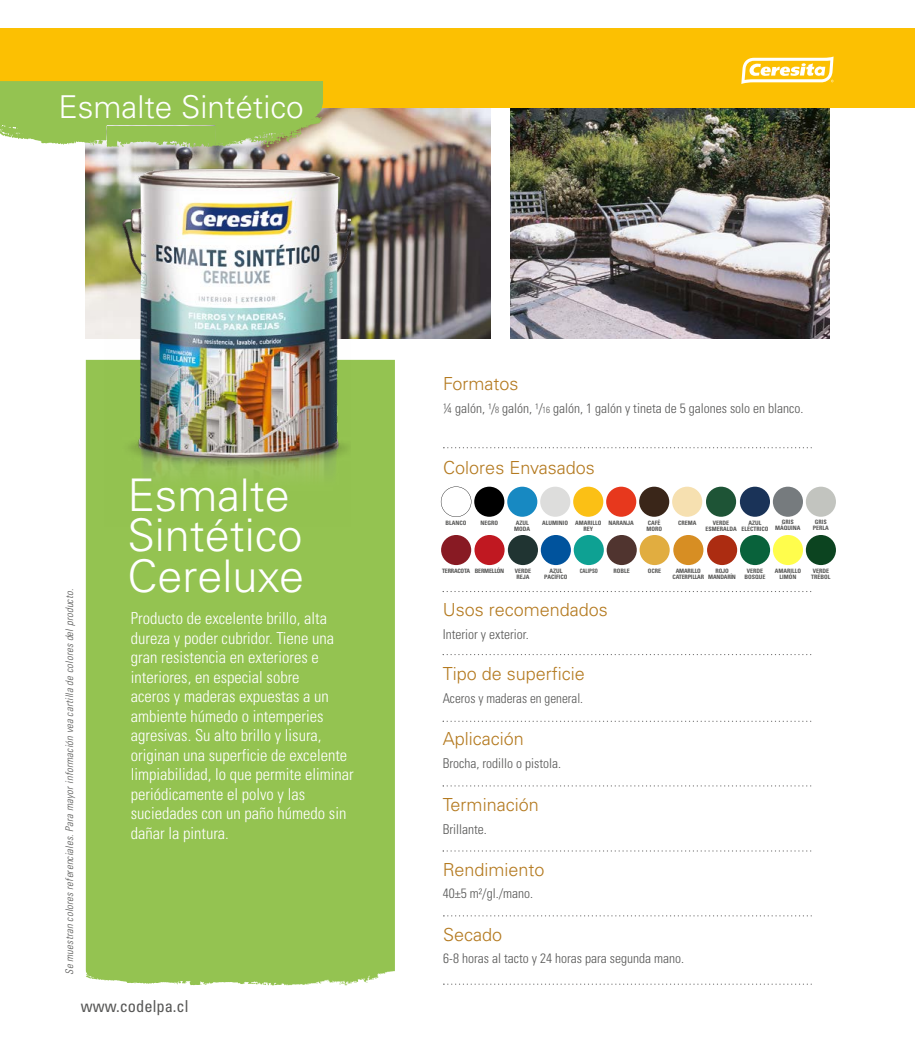
<style>
.page{position:relative;width:915px;height:1063px;background:#fff}
.page>*{position:absolute;margin:0;border:0;box-sizing:border-box;transform-origin:0 0}
.t1{font:300 45px/40.5px "Univers LT Std";color:#fff}
.t2{font:300 31.5px "Univers LT Std";color:#fff}
.t3{font:300 18px "Univers LT Std";color:#b47a20}
.t4{font:300 condensed 16.5px/19.5px "Univers LT Std";color:#fff}
.t5{font:condensed 16.5px "Univers LT Std";color:#575756}
.t6{font:300 condensed 13.5px "Univers LT Std";color:#575756}
.t7{font:italic 300 condensed 10.5px "Univers LT Std";color:#575756}
.t8{font:700 condensed 6px/6px "Univers LT Std";color:#575756;text-align:center}
.t9{font:700 condensed 6px/6px "Univers LT Std";letter-spacing:-.03em;color:#575756;text-align:center}
.t10{font:700 condensed 6px "Univers LT Std";color:#575756;scale:.84 1}
.s1{font-size:9px}
</style>
<div class="page">
<img style="left:510px;top:108px;width:318px;height:230px">
<img style="left:85px;top:108px;width:406px;height:230px">
<div style="left:0;top:28px;width:914px;height:80px;background:#fcc002"></div>
<div style="left:86px;top:360px;width:309px;height:626px;background:#94c351"></div>
<svg style="left:443px;top:447px;width:368px;height:1px"></svg>
<svg style="left:442px;top:591px;width:369px;height:1px"></svg>
<svg style="left:442px;top:654px;width:369px;height:1px"></svg>
<svg style="left:442px;top:721px;width:369px;height:1px"></svg>
<svg style="left:442px;top:785px;width:369px;height:1px"></svg>
<svg style="left:442px;top:850px;width:369px;height:2px"></svg>
<svg style="left:443px;top:915px;width:368px;height:1px"></svg>
<svg style="left:443px;top:984px;width:368px;height:1px"></svg>
<svg style="left:0;top:81px;width:323px;height:67px;background:#9cc55f"></svg>
<svg style="left:741px;top:57px;width:92px;height:27px"></svg>
<img style="left:104px;top:157px;width:246px;height:369px">
<svg style="left:441px;top:486px;width:30px;height:31px"></svg>
<div style="left:474px;top:487px;width:30px;height:30px;background:#000;border-radius:50%"></div>
<div style="left:507px;top:487px;width:30px;height:30px;background:#1789c2;border-radius:50%"></div>
<div style="left:540px;top:487px;width:30px;height:30px;background:#dddddc;border-radius:50%"></div>
<div style="left:573px;top:487px;width:30px;height:30px;background:#fbc015;border-radius:50%"></div>
<div style="left:606px;top:487px;width:30px;height:30px;background:#e7381d;border-radius:50%"></div>
<div style="left:639px;top:487px;width:30px;height:30px;background:#3a2619;border-radius:50%"></div>
<div style="left:672px;top:487px;width:30px;height:30px;background:#f6e0b0;border-radius:50%"></div>
<div style="left:705px;top:487px;width:30px;height:30px;background:#1e5436;border-radius:50%"></div>
<div style="left:739px;top:487px;width:30px;height:30px;background:#1a3358;border-radius:50%"></div>
<div style="left:772px;top:487px;width:30px;height:30px;background:#767b7e;border-radius:50%"></div>
<div style="left:474px;top:535px;width:30px;height:30px;background:#c01821;border-radius:50%"></div>
<div style="left:805px;top:487px;width:30px;height:30px;background:#c2c4bf;border-radius:50%"></div>
<div style="left:507px;top:535px;width:30px;height:30px;background:#203432;border-radius:50%"></div>
<div style="left:573px;top:535px;width:30px;height:30px;background:#0ea193;border-radius:50%"></div>
<div style="left:639px;top:535px;width:30px;height:30px;background:#e1ad40;border-radius:50%"></div>
<div style="left:706px;top:535px;width:31px;height:30px;background:#ac2c11;border-radius:50%"></div>
<div style="left:772px;top:535px;width:30px;height:30px;background:#fffd4c;border-radius:50%"></div>
<div style="left:739px;top:535px;width:30px;height:30px;background:#09623b;border-radius:50%"></div>
<div style="left:805px;top:535px;width:30px;height:30px;background:#0c4420;border-radius:50%"></div>
<div style="left:441px;top:535px;width:30px;height:30px;background:#881a23;border-radius:50%"></div>
<div style="left:540px;top:535px;width:30px;height:30px;background:#00539d;border-radius:50%"></div>
<div style="left:606px;top:535px;width:30px;height:30px;background:#50342f;border-radius:50%"></div>
<div style="left:673px;top:535px;width:30px;height:30px;background:#d78e23;border-radius:50%"></div>
<h2 class="t2" style="left:58px;top:88px;width:247px">Esmalte Sintético</h2>
<p class="t7" style="left:63px;top:975px;width:388px;rotate:-90deg">Se muestran colores referenciales. Para mayor información vea cartilla de colores del producto.</p>
<h1 class="t1" style="left:127px;top:475px;width:178px">Esmalte<br>Sintético<br>Cereluxe</h1>
<p class="t4" style="left:131px;top:609px;width:224px">Producto de excelente brillo, alta dureza y poder cubridor. Tiene una gran resistencia en exteriores e interiores, en especial sobre<br>aceros y maderas expuestas a un ambiente húmedo o intemperies agresivas. Su alto brillo y lisura, originan una superficie de excelente limpiabilidad, lo que permite eliminar periódicamente el polvo y las suciedades con un paño húmedo sin dañar la pintura.</p>
<p class="t5" style="left:81px;top:996px;width:109px">www.codelpa.cl</p>
<p class="t3" style="left:443px;top:373px;width:77px">Formatos</p>
<p class="t6" style="left:443px;top:400px;width:361px">¼ galón, ¹/<span class="s1">8</span> galón, ¹/<span class="s1">16</span> galón, 1 galón y tineta de 5 galones solo en blanco.</p>
<p class="t3" style="left:443px;top:457px;width:153px">Colores Envasados</p>
<p class="t8" style="left:445px;top:520px;width:22px">BLANCO</p>
<p class="t8" style="left:480px;top:520px;width:19px">NEGRO</p>
<p class="t8" style="left:514px;top:520px;width:17px;text-align:left">AZUL<br>MODA</p>
<p class="t8" style="left:583px;top:520px;width:19px;text-align:left;text-indent:-41px">ALUMINIO AMARILLO<br>REY</p>
<p class="t8" style="left:608px;top:520px;width:27px">NARANJA</p>
<p class="t8" style="left:646px;top:520px;width:17px;text-align:left">CAFÉ<br>MORO</p>
<p class="t8" style="left:677px;top:520px;width:20px">CREMA</p>
<p class="t8" style="left:705px;top:520px;width:33px">VERDE<br>ESMERALDA</p>
<p class="t8" style="left:741px;top:520px;width:29px">AZUL<br>ELÉCTRICO</p>
<p class="t8" style="left:775px;top:519px;width:27px">GRIS<br>MÁQUINA</p>
<p class="t9" style="left:474px;top:568px;width:31px">BERMELLÓN</p>
<p class="t8" style="left:812px;top:519px;width:18px">GRIS<br>PERLA</p>
<p class="t9" style="left:442px;top:568px;width:30px">TERRACOTA</p>
<p class="t8" style="left:544px;top:568px;width:25px">AZUL<br>PACÍFICO</p>
<p class="t8" style="left:613px;top:568px;width:18px">ROBLE</p>
<p class="t9" style="left:672px;top:568px;width:33px">AMARILLO<br>CATERPILLAR</p>
<p class="t8" style="left:514px;top:568px;width:18px;text-align:left">VERDE<br>REJA</p>
<p class="t10" style="left:579px;top:567px;width:23px">CALIPSO</p>
<p class="t8" style="left:647px;top:568px;width:15px">OCRE</p>
<p class="t9" style="left:708px;top:568px;width:29px">ROJO<br>MANDARÍN</p>
<p class="t8" style="left:774px;top:568px;width:28px">AMARILLO<br>LIMÓN</p>
<p class="t8" style="left:744px;top:568px;width:22px">VERDE<br>BOSQUE</p>
<p class="t8" style="left:810px;top:568px;width:21px;text-align:left">VERDE<br>TRÉBOL</p>
<p class="t3" style="left:442px;top:599px;width:167px">Usos recomendados</p>
<p class="t6" style="left:442px;top:626px;width:88px">Interior y exterior.</p>
<p class="t3" style="left:442px;top:663px;width:144px">Tipo de superficie</p>
<p class="t6" style="left:442px;top:690px;width:142px">Aceros y maderas en general.</p>
<p class="t3" style="left:442px;top:728px;width:83px">Aplicación</p>
<p class="t6" style="left:442px;top:755px;width:120px">Brocha, rodillo o pistola.</p>
<p class="t3" style="left:442px;top:794px;width:97px">Terminación</p>
<p class="t6" style="left:442px;top:821px;width:46px">Brillante.</p>
<p class="t3" style="left:442px;top:859px;width:103px">Rendimiento</p>
<p class="t6" style="left:442px;top:885px;width:92px">40±5 m²/gl./mano.</p>
<p class="t3" style="left:443px;top:923px;width:61px">Secado</p>
<p class="t6" style="left:443px;top:950px;width:242px">6-8 horas al tacto y 24 horas para segunda mano.</p>
</div>
